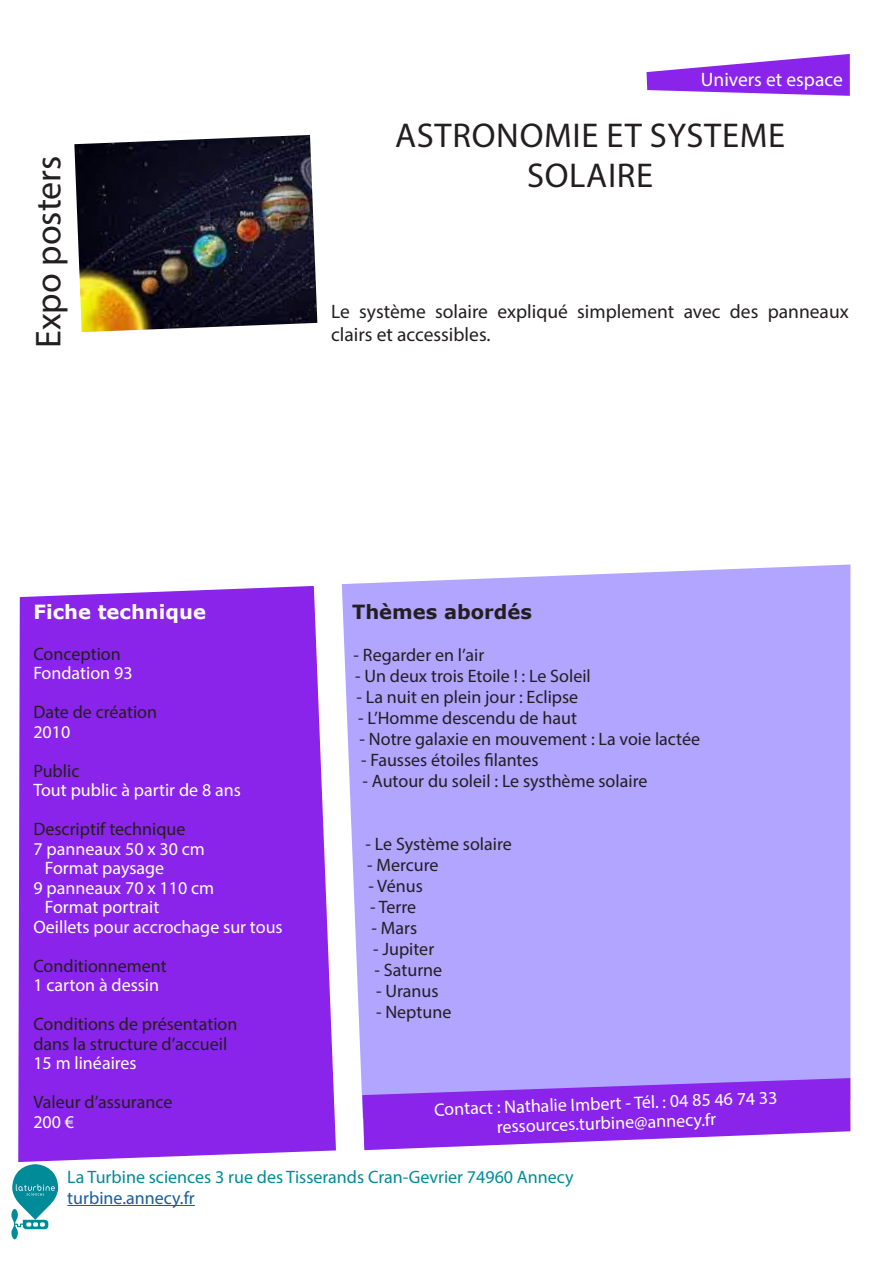
<style>
.page{position:relative;width:893px;height:1263px;background:#fff}
.page>*{position:absolute;margin:0;border:0;box-sizing:border-box;transform-origin:0 0}
.t1{font:36px "Myriad Pro";color:#231f20}
.t2{font:34.5px/40.5px "Myriad Pro";letter-spacing:.02em;color:#231f20;text-align:center}
.t3{font:19.5px/22.5px "Myriad Pro";color:#231f20}
.t4{font:19.5px "Myriad Pro";color:#fff}
.t5{font:700 19.5px "Verdana";color:#fff}
.t6{font:700 19.5px "Verdana";color:#231f20}
.t7{font:18px/19.5px "Myriad Pro";color:#231f20}
.t8{font:18px/19.5px "Myriad Pro";color:#fff;text-align:center}
.t9{font:18px/21px "Myriad Pro";color:#008b98}
.s1{color:#175d9e}
</style>
<div class="page">
<div style="left:342px;top:564px;width:508px;height:531px;background:#b1a5ff"></div>
<div style="left:18px;top:586px;width:318px;height:576px;background:#8a24eb"></div>
<svg style="left:646px;top:54px;width:204px;height:42px"></svg>
<svg style="left:362px;top:1078px;width:488px;height:72px;background:#9e51f0"></svg>
<hr style="left:67px;top:1205px;width:128px;height:1px;background:#175d9e">
<svg style="left:11px;top:1164px;width:48px;height:75px"></svg>
<img style="left:74px;top:135px;width:243px;height:197px">
<p class="t1" style="left:26px;top:348px;width:194px;rotate:-90deg">Expo posters</p>
<p class="t4" style="left:701px;top:67px;width:143px">Univers et espace</p>
<p class="t2" style="left:395px;top:114px;width:391px">ASTRONOMIE ET SYSTEME<br>SOLAIRE</p>
<p class="t3" style="left:331px;top:300px;width:519px">Le système solaire expliqué simplement avec des panneaux clairs et accessibles.</p>
<p class="t6" style="left:352px;top:598px;width:181px">Thèmes abordés</p>
<p class="t7" style="left:354px;top:645px;width:132px">- Regarder en l’air</p>
<p class="t7" style="left:355px;top:666px;width:237px">- Un deux trois Etoile ! : Le Soleil</p>
<p class="t7" style="left:357px;top:687px;width:223px">- La nuit en plein jour : Eclipse</p>
<p class="t7" style="left:358px;top:708px;width:220px">- L’Homme descendu de haut</p>
<p class="t7" style="left:360px;top:729px;width:342px">- Notre galaxie en mouvement : La voie lactée</p>
<p class="t7" style="left:361px;top:750px;width:179px">- Fausses étoiles filantes</p>
<p class="t7" style="left:363px;top:771px;width:286px">- Autour du soleil : Le systhème solaire</p>
<p class="t5" style="left:33px;top:598px;width:174px">Fiche technique</p>
<p class="t7" style="left:33px;top:644px;width:89px">Conception</p>
<p class="t8" style="left:33px;top:663px;width:101px">Fondation 93</p>
<p class="t7" style="left:33px;top:702px;width:125px">Date de création</p>
<p class="t8" style="left:33px;top:722px;width:38px">2010</p>
<p class="t7" style="left:33px;top:761px;width:47px">Public</p>
<p class="t8" style="left:33px;top:780px;width:209px">Tout public à partir de 8 ans</p>
<p class="t7" style="left:33px;top:819px;width:154px">Descriptif technique</p>
<p class="t8" style="left:33px;top:839px;width:173px">7 panneaux 50 x 30 cm</p>
<p class="t8" style="left:45px;top:858px;width:121px">Format paysage</p>
<p class="t8" style="left:33px;top:878px;width:182px">9 panneaux 70 x 110 cm</p>
<p class="t8" style="left:45px;top:897px;width:116px">Format portrait</p>
<p class="t8" style="left:33px;top:917px;width:251px">Oeillets pour accrochage sur tous</p>
<p class="t7" style="left:33px;top:956px;width:135px">Conditionnement</p>
<p class="t8" style="left:33px;top:975px;width:127px">1 carton à dessin</p>
<p class="t7" style="left:33px;top:1014px;width:206px">Conditions de présentation dans la structure d’accueil</p>
<p class="t8" style="left:33px;top:1053px;width:105px">15 m linéaires</p>
<p class="t7" style="left:33px;top:1092px;width:140px">Valeur d’assurance</p>
<p class="t8" style="left:33px;top:1112px;width:42px">200 €</p>
<p class="t7" style="left:366px;top:834px;width:148px">- Le Système solaire</p>
<p class="t7" style="left:367px;top:855px;width:73px">- Mercure</p>
<p class="t7" style="left:369px;top:876px;width:56px">- Vénus</p>
<p class="t7" style="left:370px;top:897px;width:47px">- Terre</p>
<p class="t7" style="left:372px;top:918px;width:47px">- Mars</p>
<p class="t7" style="left:373px;top:939px;width:63px">- Jupiter</p>
<p class="t7" style="left:375px;top:960px;width:69px">- Saturne</p>
<p class="t7" style="left:376px;top:981px;width:64px">- Uranus</p>
<p class="t7" style="left:376px;top:1002px;width:77px">- Neptune</p>
<p class="t8" style="left:434px;top:1099px;width:345px;rotate:-2deg">Contact : Nathalie Imbert - Tél. : 04 85 46 74 33 ressources.turbine@annecy.fr</p>
<p class="t9" style="left:67px;top:1166px;width:508px">La Turbine sciences 3 rue des Tisserands Cran-Gevrier 74960 Annecy <span class="s1">turbine.annecy.fr</span></p>
</div>
